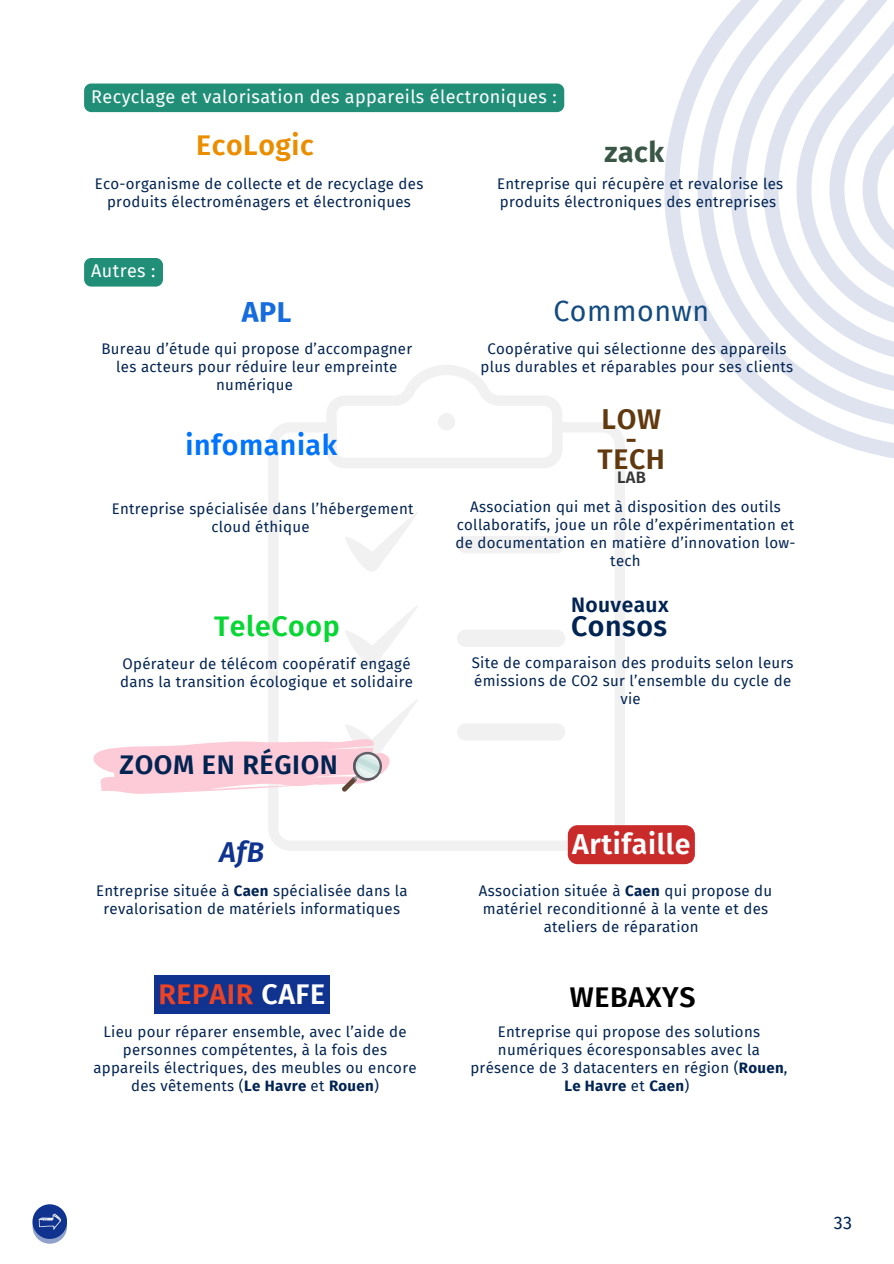
<style>
.page{position:relative;width:894px;height:1264px;background:#fff}
.page>*{position:absolute;margin:0;border:0;box-sizing:border-box;transform-origin:0 0}
.t1{font:600 28.5px "Fira Sans";letter-spacing:.02em;color:#0074fc}
.t2{font:600 28.5px "Fira Sans";letter-spacing:.02em;color:#fff}
.t3{font:600 28.5px "Fira Sans";letter-spacing:.02em;color:#ec4325}
.t4{font:28.5px "Fira Sans";letter-spacing:.02em;color:#134b81}
.t5{font:600 28.5px/20.2px "Fira Sans";letter-spacing:.02em;color:#61390f;text-align:center}
.t6{font:600 28.5px "Fira Sans";letter-spacing:.02em;color:#08d635}
.t7{font:600 28.5px "Fira Sans";letter-spacing:.02em;color:#ea8e00}
.t8{font:600 28.5px "Fira Sans";letter-spacing:.02em;color:#000}
.t9{font:600 28.5px "Fira Sans";letter-spacing:.02em;color:#022452}
.t10{font:700 28.5px "Fira Sans";color:#395646}
.t11{font:italic 600 28.5px "Fira Sans";color:#0f338f}
.t12{font:700 28.5px "Fira Sans";color:#166cdd}
.t13{font:600 27px "Fira Sans";letter-spacing:.02em;color:#022452}
.t14{font:600 21px "Fira Sans";letter-spacing:.02em;color:#022452}
.t15{font:18px "Fira Sans";letter-spacing:.02em;color:#fff}
.t16{font:18px "Fira Sans";color:#022452}
.t17{font:600 16.5px "Fira Sans";color:#383838}
.t18{font:15px/18px "Fira Sans";letter-spacing:.02em;color:#022452;text-align:center}
.s1{font-weight:700}
.s2{color:#fff}
</style>
<div class="page">
<svg style="left:268px;top:422px;width:356px;height:428px"></svg>
<svg style="left:326px;top:365px;width:227px;height:103px"></svg>
<div style="left:437px;top:413px;width:18px;height:17px;background:#f2f1f1;border-radius:50%"></div>
<div style="left:457px;top:536px;width:108px;height:17px;background:#f2f1f1;border-radius:9px"></div>
<div style="left:457px;top:629px;width:108px;height:18px;background:#f2f1f1;border-radius:9px"></div>
<svg style="left:345px;top:511px;width:73px;height:61px"></svg>
<svg style="left:345px;top:605px;width:73px;height:61px"></svg>
<div style="left:457px;top:723px;width:108px;height:17px;background:#f2f1f1;border-radius:9px"></div>
<svg style="left:553px;top:83px;width:72px;height:489px"></svg>
<svg style="left:664px;top:70px;width:229px;height:388px"></svg>
<svg style="left:692px;top:0;width:201px;height:433px"></svg>
<svg style="left:93px;top:699px;width:325px;height:102px"></svg>
<div style="left:84px;top:258px;width:79px;height:28px;background:#218f78;border-radius:7px"></div>
<div style="left:84px;top:83px;width:480px;height:29px;background:#218f78;border-radius:7px"></div>
<div style="left:567px;top:825px;width:127px;height:39px;background:#c92a2a"></div>
<div style="left:154px;top:974px;width:175px;height:39px;background:#0f338f"></div>
<svg style="left:32px;top:1204px;width:35px;height:34px"></svg>
<svg style="left:32px;top:1208px;width:35px;height:35px"></svg>
<svg style="left:38px;top:1213px;width:23px;height:16px"></svg>
<p class="t15" style="left:91px;top:86px;width:466px">Recyclage et valorisation des appareils électroniques :</p>
<h1 class="t7" style="left:196px;top:129px;width:119px">EcoLogic</h1>
<h1 class="t10" style="left:604px;top:135px;width:61px">zack</h1>
<p class="t18" style="left:95px;top:175px;width:330px">Eco-organisme de collecte et de recyclage des produits électroménagers et électroniques</p>
<p class="t18" style="left:497px;top:175px;width:287px;text-align:left">Entreprise qui récupère et revalorise les produits électroniques des entreprises</p>
<p class="t15" style="left:91px;top:260px;width:66px">Autres :</p>
<h1 class="t12" style="left:241px;top:295px;width:51px">APL</h1>
<p class="t4" style="left:553px;top:294px;width:157px">Commonwn</p>
<p class="t18" style="left:101px;top:340px;width:312px">Bureau d’étude qui propose d’accompagner les acteurs pour réduire leur empreinte numérique</p>
<p class="t18" style="left:480px;top:340px;width:314px">Coopérative qui sélectionne des appareils plus durables et réparables pour ses clients</p>
<h1 class="t1" style="left:185px;top:428px;width:153px">infomaniak</h1>
<p class="t18" style="left:112px;top:499px;width:303px">Entreprise spécialisée dans l’hébergement cloud éthique</p>
<h1 class="t6" style="left:214px;top:609px;width:127px">TeleCoop</h1>
<p class="t18" style="left:120px;top:655px;width:294px;text-align:left">Opérateur de télécom coopératif engagé dans la transition écologique et solidaire</p>
<h2 class="t13" style="left:120px;top:748px;width:220px">ZOOM EN RÉGION</h2>
<p class="t11" style="left:219px;top:835px;width:46px">AfB</p>
<p class="t18" style="left:96px;top:881px;width:313px">Entreprise située à <span class="s1">Caen</span> spécialisée dans la revalorisation de matériels informatiques</p>
<h1 class="t5" style="left:597px;top:409px;width:69px">LOW -<br>TECH</h1>
<p class="t17" style="left:617px;top:467px;width:30px">LAB</p>
<p class="t18" style="left:455px;top:497px;width:341px">Association qui met à disposition des outils collaboratifs, joue un rôle d’expérimentation et de documentation en matière d’innovation low&shy;tech</p>
<h3 class="t14" style="left:571px;top:592px;width:99px">Nouveaux</h3>
<h1 class="t9" style="left:571px;top:609px;width:98px">Consos</h1>
<p class="t18" style="left:471px;top:654px;width:323px">Site de comparaison des produits selon leurs émissions de CO2 sur l’ensemble du cycle de vie</p>
<h1 class="t2" style="left:572px;top:827px;width:120px">Artifaille</h1>
<p class="t18" style="left:478px;top:881px;width:295px">Association située à <span class="s1">Caen</span> qui propose du matériel reconditionné à la vente et des ateliers de réparation</p>
<h1 class="t3" style="left:158px;top:977px;width:168px">REPAIR <span class="s2">CAFE</span></h1>
<h1 class="t8" style="left:569px;top:980px;width:127px">WEBAXYS</h1>
<p class="t18" style="left:93px;top:1022px;width:324px">Lieu pour réparer ensemble, avec l’aide de personnes compétentes, à la fois des appareils électriques, des meubles ou encore des vêtements (<span class="s1">Le Havre</span> et <span class="s1">Rouen</span>)</p>
<p class="t18" style="left:470px;top:1022px;width:318px">Entreprise qui propose des solutions numériques écoresponsables avec la présence de 3 datacenters en région (<span class="s1">Rouen</span>, <span class="s1">Le Havre</span> et <span class="s1">Caen</span>)</p>
<p class="t16" style="left:833px;top:1211px;width:20px">33</p>
</div>
